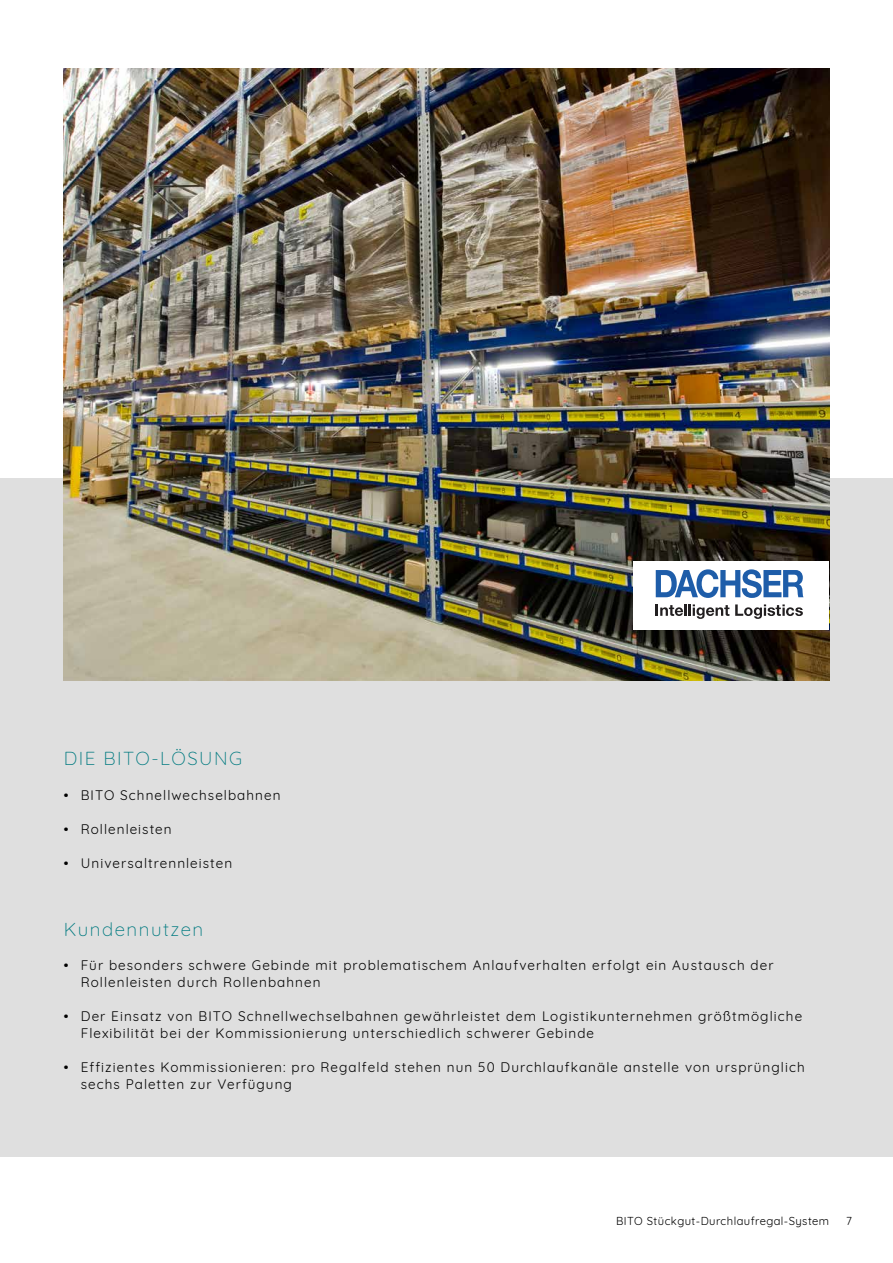
<style>
.page{position:relative;width:893px;height:1263px;background:#fff}
.page>*{position:absolute;margin:0;border:0;box-sizing:border-box;transform-origin:0 0}
.t1{font:300 18.75px "Quicksand";letter-spacing:.08em;color:#007a80}
.t2{font:13.5px/17px "Quicksand";letter-spacing:.08em;color:#000}
.t3{font:500 13.5px "Quicksand";color:#000}
.t4{font:11.25px "Quicksand";letter-spacing:.04em;color:#000}
</style>
<div class="page">
<div style="left:0;top:478px;width:893px;height:679px;background:#dfdfdf"></div>
<img style="left:64px;top:68px;width:765px;height:612px">
<div style="left:634px;top:561px;width:195px;height:68px;background:#fff"></div>
<svg style="left:656px;top:569px;width:147px;height:29px"></svg>
<svg style="left:656px;top:604px;width:73px;height:15px"></svg>
<svg style="left:735px;top:604px;width:68px;height:15px"></svg>
<h1 class="t1" style="left:64px;top:744px;width:180px">DIE BITO-LÖSUNG</h1>
<p class="t3" style="left:64px;top:784px;width:6px">•</p>
<p class="t3" style="left:64px;top:818px;width:6px">•</p>
<p class="t3" style="left:64px;top:852px;width:6px">•</p>
<p class="t2" style="left:81px;top:785px;width:201px">BITO Schnellwechselbahnen</p>
<p class="t2" style="left:81px;top:819px;width:92px">Rollenleisten</p>
<p class="t2" style="left:81px;top:853px;width:153px">Universaltrennleisten</p>
<h1 class="t1" style="left:64px;top:914px;width:141px">Kundennutzen</h1>
<p class="t3" style="left:64px;top:954px;width:6px">•</p>
<p class="t3" style="left:64px;top:1005px;width:6px">•</p>
<p class="t3" style="left:64px;top:1056px;width:6px">•</p>
<p class="t2" style="left:81px;top:955px;width:694px">Für besonders schwere Gebinde mit problematischem Anlaufverhalten erfolgt ein Austausch der<br>Rollenleisten durch Rollenbahnen</p>
<p class="t2" style="left:81px;top:1006px;width:723px">Der Einsatz von BITO Schnellwechselbahnen gewährleistet dem Logistikunternehmen größtmögliche<br>Flexibilität bei der Kommissionierung unterschiedlich schwerer Gebinde</p>
<p class="t2" style="left:81px;top:1057px;width:725px">Effizientes Kommissionieren: pro Regalfeld stehen nun 50 Durchlaufkanäle anstelle von ursprünglich sechs Paletten zur Verfügung</p>
<p class="t4" style="left:616px;top:1212px;width:214px">BITO Stückgut-Durchlaufregal-System</p>
<p class="t4" style="left:846px;top:1212px;width:7px">7</p>
</div>
